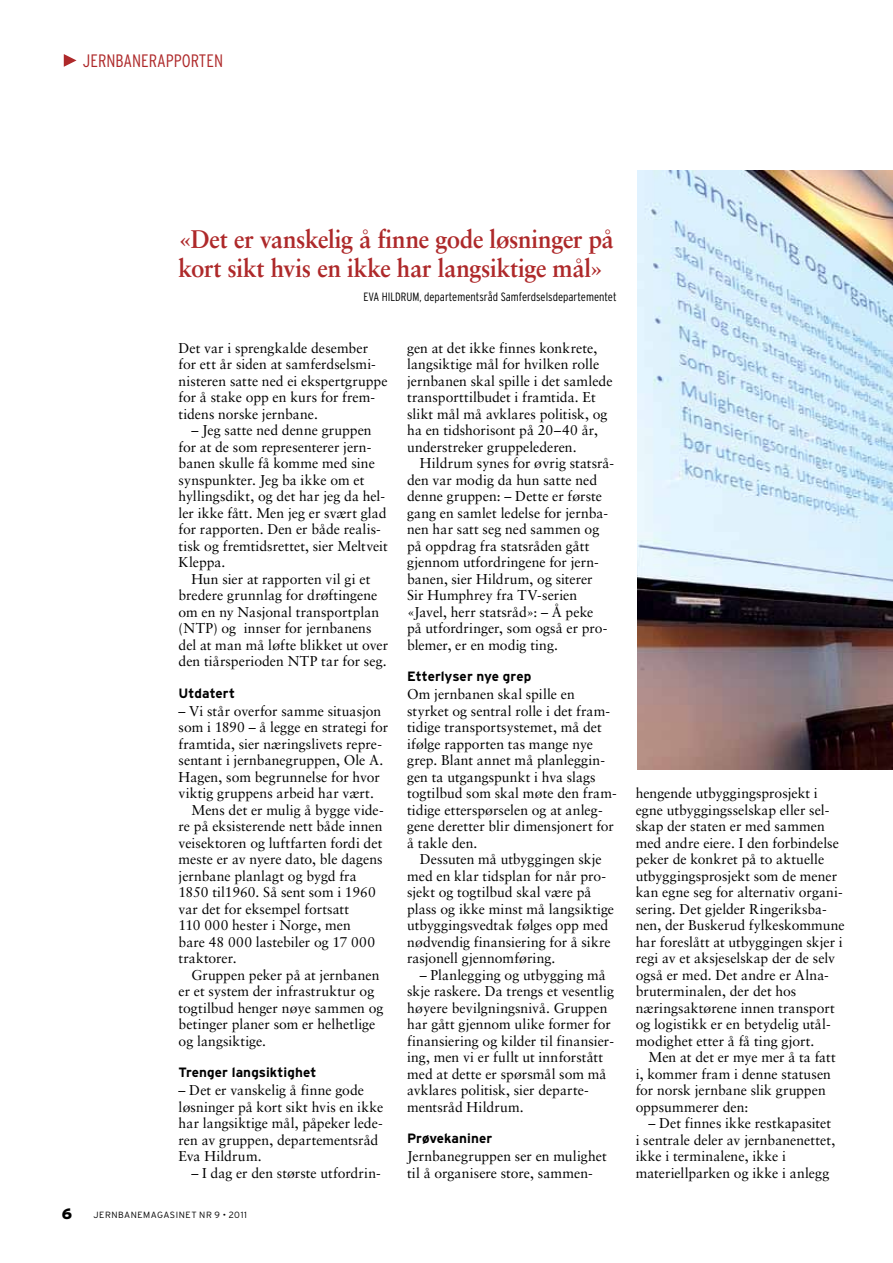
<style>
.page{position:relative;width:893px;height:1263px;background:#fff}
.page>*{position:absolute;margin:0;border:0;box-sizing:border-box;transform-origin:0 0}
.t1{font:700 25.5px/28.5px "Sabon";letter-spacing:-.015em;color:#ae292a;scale:.95 1}
.t2{font:300 condensed 18px "Interstate";color:#ae292a}
.t3{font:900 15px "Interstate";color:#000}
.t4{font:14.25px/16.5px "Sabon";color:#000}
.t5{font:700 13.5px "Interstate";letter-spacing:.005em;color:#000}
.t6{font:300 condensed 12px "Interstate";color:#000}
.t7{font:300 9px "Interstate";letter-spacing:.05em;color:#000}
</style>
<div class="page">
<svg style="left:64px;top:54px;width:13px;height:13px"></svg>
<img style="left:638px;top:170px;width:255px;height:599px">
<p class="t2" style="left:83px;top:50px;width:142px">Jernbanerapporten</p>
<h1 class="t1" style="left:179px;top:224px;width:459px">«Det er vanskelig å finne gode løsninger på kort sikt hvis en ikke har langsiktige mål»</h1>
<p class="t6" style="left:363px;top:290px;width:255px">EVA HILDRUM, departementsråd Samferdselsdepartementet</p>
<p class="t4" style="left:179px;top:339px;width:210px">Det var i sprengkalde desember for ett år siden at samferdselsmi&shy;nisteren satte ned ei ekspertgruppe for å stake opp en kurs for frem&shy;tidens norske jernbane.</p>
<p class="t4" style="left:179px;top:422px;width:211px;text-indent:13px">– Jeg satte ned denne gruppen for at de som representerer jern&shy;banen skulle få komme med sine synspunkter. Jeg ba ikke om et hyllingsdikt, og det har jeg da hel&shy;ler ikke fått. Men jeg er svært glad for rapporten. Den er både realis&shy;tisk og fremtidsrettet, sier Meltveit<br>Kleppa.</p>
<p class="t4" style="left:179px;top:570px;width:211px;text-indent:13px">Hun sier at rapporten vil gi et bredere grunnlag for drøftingene om en ny Nasjonal transportplan (NTP) og innser for jernbanens del at man må løfte blikket ut over den tiårsperioden NTP tar for seg.</p>
<p class="t5" style="left:179px;top:685px;width:58px">Utdatert</p>
<p class="t4" style="left:179px;top:702px;width:204px">– Vi står overfor samme situasjon</p>
<p class="t4" style="left:179px;top:719px;width:211px">som i 1890 – å legge en strategi for</p>
<p class="t4" style="left:179px;top:735px;width:205px">framtida, sier næringslivets repre-</p>
<p class="t4" style="left:179px;top:752px;width:206px">sentant i jernbanegruppen, Ole A.</p>
<p class="t4" style="left:179px;top:768px;width:203px">Hagen, som begrunnelse for hvor</p>
<p class="t4" style="left:179px;top:785px;width:197px">viktig gruppens arbeid har vært.</p>
<p class="t4" style="left:191px;top:801px;width:194px">Mens det er mulig å bygge vide-</p>
<p class="t4" style="left:179px;top:818px;width:206px">re på eksisterende nett både innen</p>
<p class="t4" style="left:179px;top:834px;width:205px">veisektoren og luftfarten fordi det</p>
<p class="t4" style="left:179px;top:851px;width:206px">meste er av nyere dato, ble dagens</p>
<p class="t4" style="left:179px;top:867px;width:180px">jernbane planlagt og bygd fra</p>
<p class="t4" style="left:179px;top:884px;width:199px">1850 til1960. Så sent som i 1960</p>
<p class="t4" style="left:179px;top:900px;width:172px">var det for eksempel fortsatt</p>
<p class="t4" style="left:179px;top:917px;width:174px">110 000 hester i Norge, men</p>
<p class="t4" style="left:179px;top:933px;width:198px">bare 48 000 lastebiler og 17 000</p>
<p class="t4" style="left:179px;top:950px;width:60px">traktorer.</p>
<p class="t4" style="left:191px;top:966px;width:190px">Gruppen peker på at jernbanen</p>
<p class="t4" style="left:179px;top:983px;width:197px">er et system der infrastruktur og</p>
<p class="t4" style="left:179px;top:999px;width:206px">togtilbud henger nøye sammen og</p>
<p class="t4" style="left:179px;top:1016px;width:198px">betinger planer som er helhetlige</p>
<p class="t4" style="left:179px;top:1032px;width:89px">og langsiktige.</p>
<p class="t5" style="left:179px;top:1065px;width:139px">Trenger langsiktighet</p>
<p class="t4" style="left:179px;top:1082px;width:206px">– Det er vanskelig å finne gode løsninger på kort sikt hvis en ikke har langsiktige mål, påpeker lede&shy;ren av gruppen, departementsråd<br>Eva Hildrum.</p>
<p class="t4" style="left:191px;top:1164px;width:191px">– I dag er den største utfordrin-</p>
<p class="t3" style="left:62px;top:1205px;width:12px">6</p>
<p class="t7" style="left:94px;top:1210px;width:155px">JERNBANEMAGASINET NR 9 • 2011</p>
<p class="t4" style="left:407px;top:339px;width:207px">gen at det ikke finnes konkrete, langsiktige mål for hvilken rolle jernbanen skal spille i det samlede transporttilbudet i framtida. Et slikt mål må avklares politisk, og ha en tidshorisont på 20–40 år, understreker gruppelederen.</p>
<p class="t4" style="left:407px;top:455px;width:208px;text-indent:13px">Hildrum synes for øvrig statsrå&shy;den var modig da hun satte ned denne gruppen: – Dette er første gang en samlet ledelse for jernba&shy;nen har satt seg ned sammen og på oppdrag fra statsråden gått gjennom utfordringene for jern&shy;banen, sier Hildrum, og siterer<br>Sir Humphrey fra TV-serien «Javel, herr statsråd»: – Å peke<br>på utfordringer, som også er pro&shy;blemer, er en modig ting.</p>
<p class="t5" style="left:407px;top:669px;width:126px">Etterlyser nye grep</p>
<p class="t4" style="left:407px;top:686px;width:211px">Om jernbanen skal spille en styrket og sentral rolle i det fram&shy;tidige transportsystemet, må det ifølge rapporten tas mange nye grep. Blant annet må planleggin&shy;gen ta utgangspunkt i hva slags togtilbud som skal møte den fram&shy;tidige etterspørselen og at anleg&shy;gene deretter blir dimensjonert for å takle den.</p>
<p class="t4" style="left:407px;top:851px;width:209px;text-indent:13px">Dessuten må utbyggingen skje med en klar tidsplan for når pro&shy;sjekt og togtilbud skal være på plass og ikke minst må langsiktige utbyggingsvedtak følges opp med nødvendig finansiering for å sikre rasjonell gjennomføring.</p>
<p class="t4" style="left:407px;top:966px;width:209px;text-indent:13px">– Planlegging og utbygging må skje raskere. Da trengs et vesentlig høyere bevilgningsnivå. Gruppen har gått gjennom ulike former for finansiering og kilder til finansier&shy;ing, men vi er fullt ut innforstått med at dette er spørsmål som må avklares politisk, sier departe&shy;mentsråd Hildrum.</p>
<p class="t5" style="left:407px;top:1131px;width:87px">Prøvekaniner</p>
<p class="t4" style="left:407px;top:1148px;width:201px">Jernbanegruppen ser en mulighet til å organisere store, sammen-</p>
<p class="t4" style="left:636px;top:785px;width:211px">hengende utbyggingsprosjekt i egne utbyggingsselskap eller sel&shy;skap der staten er med sammen med andre eiere. I den forbindelse peker de konkret på to aktuelle utbyggingsprosjekt som de mener kan egne seg for alternativ organi&shy;sering. Det gjelder Ringeriksba&shy;nen, der Buskerud fylkeskommune har foreslått at utbyggingen skjer i regi av et aksjeselskap der de selv også er med. Det andre er Alna&shy;bruterminalen, der det hos næringsaktørene innen transport og logistikk er en betydelig utål&shy;modighet etter å få ting gjort.</p>
<p class="t4" style="left:636px;top:1049px;width:202px;text-indent:13px">Men at det er mye mer å ta fatt i, kommer fram i denne statusen for norsk jernbane slik gruppen oppsummerer den:</p>
<p class="t4" style="left:636px;top:1115px;width:201px;text-indent:13px">– Det finnes ikke restkapasitet i sentrale deler av jernbanenettet, ikke i terminalene, ikke i materiellparken og ikke i anlegg</p>
</div>
